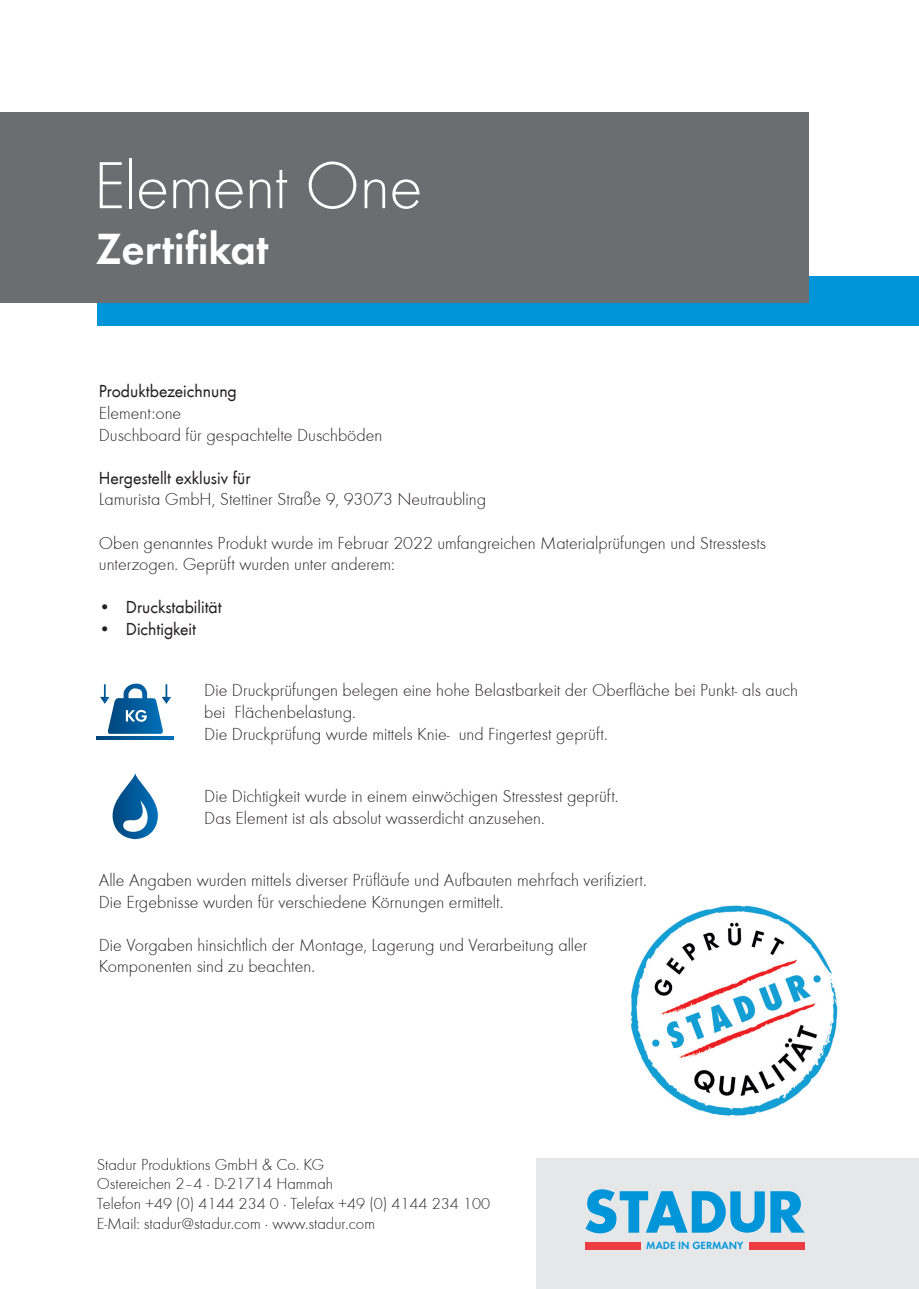
<style>
.page{position:relative;width:919px;height:1289px;background:#fff}
.page>*{position:absolute;margin:0;border:0;box-sizing:border-box;transform-origin:0 0}
.t1{font:300 69px "Futura";letter-spacing:-.01em;color:#fff}
.t2{font:600 45px "Futura Pro";color:#fff}
.t3{font:300 18px/21.6px "Futura";color:#231f20}
.t4{font:18px "Futura Pro";color:#231f20}
.t5{font:300 16.5px "Futura";color:#231f20}
.t6{font:600 10.8px "Futura T";color:#0095d9}
</style>
<div class="page">
<div style="left:537px;top:1158px;width:381px;height:130px;background:#e6e7e9"></div>
<svg style="left:770px;top:1191px;width:34px;height:41px"></svg>
<svg style="left:585px;top:1189px;width:179px;height:44px"></svg>
<div style="left:585px;top:1241px;width:56px;height:8px;background:#ed3d42"></div>
<div style="left:749px;top:1241px;width:55px;height:8px;background:#ed3d42"></div>
<div style="left:98px;top:277px;width:820px;height:49px;background:#0095d9"></div>
<div style="left:0;top:112px;width:808px;height:190px;background:#6c6d70"></div>
<img style="left:630px;top:905px;width:208px;height:211px">
<svg style="left:97px;top:736px;width:77px;height:3px"></svg>
<svg style="left:100px;top:683px;width:71px;height:51px"></svg>
<svg style="left:112px;top:773px;width:46px;height:66px"></svg>
<p class="t1" style="left:93px;top:141px;width:330px">Element One</p>
<p class="t2" style="left:96px;top:216px;width:174px">Zertifikat</p>
<p class="t4" style="left:99px;top:379px;width:139px">Produktbezeichnung</p>
<p class="t3" style="left:99px;top:401px;width:84px">Element:one</p>
<p class="t3" style="left:99px;top:423px;width:285px">Duschboard für gespachtelte Duschböden</p>
<p class="t4" style="left:99px;top:465px;width:153px">Hergestellt exklusiv für</p>
<p class="t3" style="left:99px;top:488px;width:389px">Lamurista GmbH, Stettiner Straße 9, 93073 Neutraubling</p>
<p class="t3" style="left:99px;top:531px;width:668px">Oben genanntes Produkt wurde im Februar 2022 umfangreichen Materialprüfungen und Stresstests unterzogen. Geprüft wurden unter anderem:</p>
<p class="t4" style="left:99px;top:595px;width:124px">• Druckstabilität</p>
<p class="t4" style="left:99px;top:616px;width:99px">• Dichtigkeit</p>
<p class="t3" style="left:204px;top:679px;width:595px">Die Druckprüfungen belegen eine hohe Belastbarkeit der Oberfläche bei Punkt- als auch bei Flächenbelastung.</p>
<p class="t3" style="left:204px;top:722px;width:405px">Die Druckprüfung wurde mittels Knie- und Fingertest geprüft.</p>
<p class="t3" style="left:204px;top:784px;width:415px">Die Dichtigkeit wurde in einem einwöchigen Stresstest geprüft.</p>
<p class="t3" style="left:204px;top:806px;width:342px">Das Element ist als absolut wasserdicht anzusehen.</p>
<p class="t3" style="left:99px;top:868px;width:549px">Alle Angaben wurden mittels diverser Prüfläufe und Aufbauten mehrfach verifiziert.</p>
<p class="t3" style="left:99px;top:890px;width:406px">Die Ergebnisse wurden für verschiedene Körnungen ermittelt.</p>
<p class="t3" style="left:99px;top:933px;width:490px">Die Vorgaben hinsichtlich der Montage, Lagerung und Verarbeitung aller</p>
<p class="t3" style="left:99px;top:955px;width:218px">Komponenten sind zu beachten.</p>
<p class="t5" style="left:97px;top:1153px;width:229px">Stadur Produktions GmbH &amp; Co. KG</p>
<p class="t5" style="left:97px;top:1173px;width:238px">Ostereichen 2–4 · D-21714 Hammah</p>
<p class="t5" style="left:97px;top:1193px;width:395px">Telefon +49 (0) 4144 234 0 · Telefax +49 (0) 4144 234 100</p>
<p class="t5" style="left:97px;top:1212px;width:280px">E-Mail: stadur@stadur.com · www.stadur.com</p>
<p class="t6" style="left:646px;top:1239px;width:99px">MADE IN GERMANY</p>
</div>
